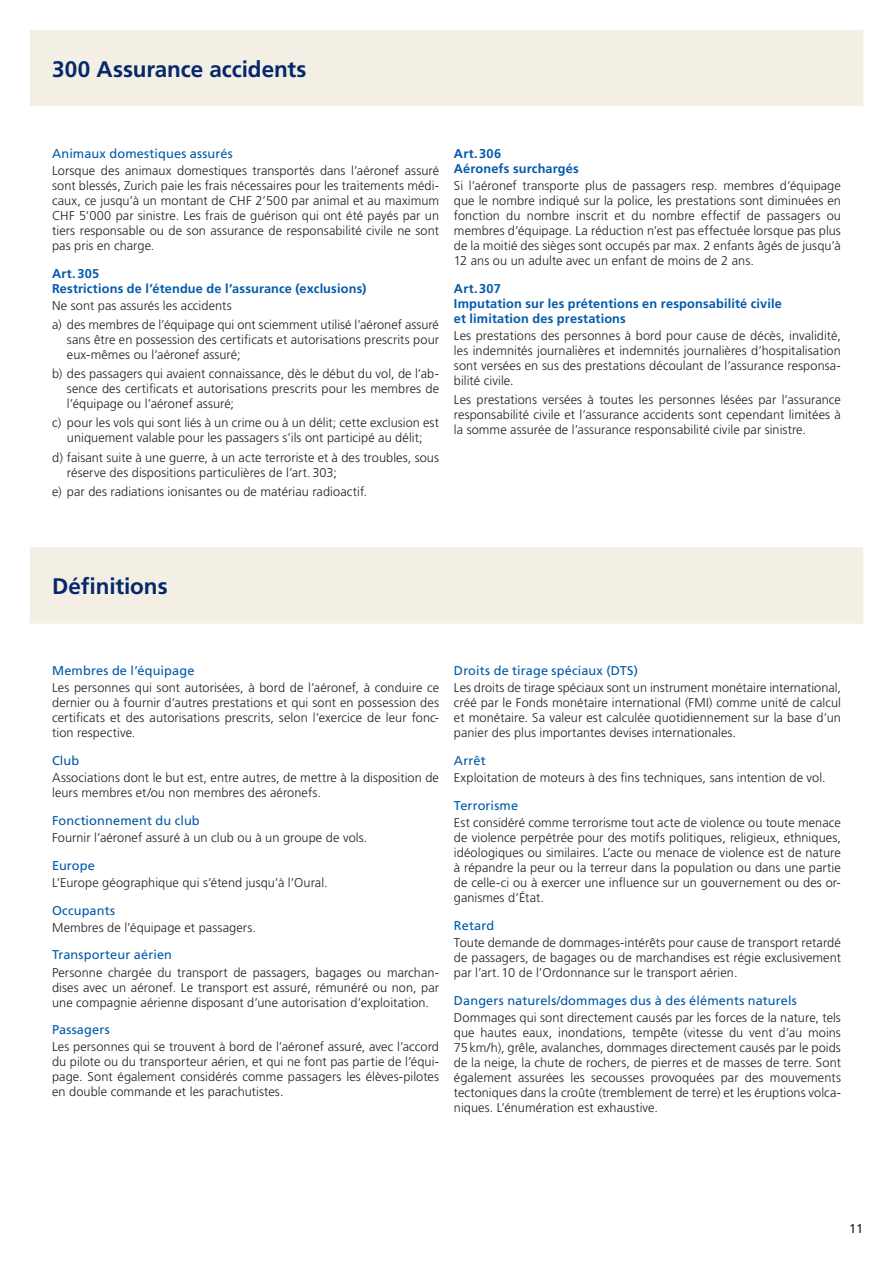
<style>
.page{position:relative;width:893px;height:1263px;background:#fff}
.page>*{position:absolute;margin:0;border:0;box-sizing:border-box;transform-origin:0 0}
.t1{font:700 22.5px "Frutiger";letter-spacing:-.005em;color:#04286b}
.t2{font:300 12.75px/15px "Frutiger";letter-spacing:.005em;color:#231f20;text-align:justify}
.t3{font:12.75px "Frutiger";letter-spacing:.01em;color:#015aaa}
.t4{font:700 12.75px/15px "Frutiger";letter-spacing:.01em;color:#015aaa}
.t5{font:12.75px "Frutiger";color:#231f20}
</style>
<div class="page">
<div style="left:30px;top:547px;width:833px;height:77px;background:#f3efe5"></div>
<div style="left:30px;top:30px;width:833px;height:76px;background:#f3efe5"></div>
<h1 class="t1" style="left:52px;top:56px;width:256px">300 Assurance accidents</h1>
<p class="t3" style="left:52px;top:146px;width:182px">Animaux domestiques assurés</p>
<p class="t2" style="left:52px;top:163px;width:388px">Lorsque des animaux domestiques transportés dans l’aéronef assuré sont blessés, Zurich paie les frais nécessaires pour les traitements médi&shy;caux, ce jusqu’à un montant de CHF 2’500 par animal et au maximum CHF 5’000 par sinistre. Les frais de guérison qui ont été payés par un tiers responsable ou de son assurance de responsabilité civile ne sont pas pris en charge.</p>
<p class="t4" style="left:52px;top:266px;width:316px">Art.305<br>Restrictions de l’étendue de l’assurance (exclusions)</p>
<p class="t2" style="left:52px;top:296px;width:388px;line-height:19.2px">Ne sont pas assurés les accidents<br>a) des membres de l’équipage qui ont sciemment utilisé l’aéronef assuré</p>
<p class="t2" style="left:67px;top:332px;width:374px">sans être en possession des certificats et autorisations prescrits pour eux-mêmes ou l’aéronef assuré;</p>
<p class="t2" style="left:67px;top:366px;width:374px;text-indent:-15px">b) des passagers qui avaient connaissance, dès le début du vol, de l’ab&shy;sence des certificats et autorisations prescrits pour les membres de l’équipage ou l’aéronef assuré;</p>
<p class="t2" style="left:52px;top:415px;width:388px;text-align:center">c) pour les vols qui sont liés à un crime ou à un délit; cette exclusion est uniquement valable pour les passagers s’ils ont participé au délit;</p>
<p class="t2" style="left:67px;top:450px;width:374px;text-indent:-15px">d) faisant suite à une guerre, à un acte terroriste et à des troubles, sous réserve des dispositions particulières de l’art.303;</p>
<p class="t2" style="left:52px;top:484px;width:317px">e) par des radiations ionisantes ou de matériau radioactif.</p>
<p class="t4" style="left:454px;top:146px;width:126px">Art.306<br>Aéronefs surchargés</p>
<p class="t2" style="left:454px;top:178px;width:388px">Si l’aéronef transporte plus de passagers resp. membres d’équipage que le nombre indiqué sur la police, les prestations sont diminuées en fonction du nombre inscrit et du nombre effectif de passagers ou membres d’équipage. La réduction n’est pas effectuée lorsque pas plus de la moitié des sièges sont occupés par max. 2 enfants âgés de jusqu’à 12 ans ou un adulte avec un enfant de moins de 2 ans.</p>
<p class="t4" style="left:454px;top:280px;width:329px">Art.307<br>Imputation sur les prétentions en responsabilité civile et limitation des prestations</p>
<p class="t2" style="left:454px;top:328px;width:388px">Les prestations des personnes à bord pour cause de décès, invalidité, les indemnités journalières et indemnités journalières d’hospitalisation sont versées en sus des prestations découlant de l’assurance responsa&shy;bilité civile.</p>
<p class="t2" style="left:454px;top:392px;width:388px">Les prestations versées à toutes les personnes lésées par l’assurance responsabilité civile et l’assurance accidents sont cependant limitées à la somme assurée de l’assurance responsabilité civile par sinistre.</p>
<h1 class="t1" style="left:52px;top:573px;width:117px">Définitions</h1>
<p class="t3" style="left:52px;top:663px;width:144px">Membres de l’équipage</p>
<p class="t2" style="left:52px;top:680px;width:388px">Les personnes qui sont autorisées, à bord de l’aéronef, à conduire ce dernier ou à fournir d’autres prestations et qui sont en possession des certificats et des autorisations prescrits, selon l’exercice de leur fonc&shy;tion respective.</p>
<p class="t3" style="left:52px;top:753px;width:29px">Club</p>
<p class="t2" style="left:52px;top:770px;width:388px">Associations dont le but est, entre autres, de mettre à la disposition de leurs membres et/ou non membres des aéronefs.</p>
<p class="t3" style="left:52px;top:813px;width:149px">Fonctionnement du club</p>
<p class="t2" style="left:52px;top:830px;width:317px">Fournir l’aéronef assuré à un club ou à un groupe de vols.</p>
<p class="t3" style="left:52px;top:858px;width:44px">Europe</p>
<p class="t2" style="left:52px;top:875px;width:277px">L’Europe géographique qui s’étend jusqu’à l’Oural.</p>
<p class="t3" style="left:52px;top:903px;width:64px">Occupants</p>
<p class="t2" style="left:52px;top:920px;width:205px">Membres de l’équipage et passagers.</p>
<p class="t3" style="left:52px;top:947px;width:121px">Transporteur aérien</p>
<p class="t2" style="left:52px;top:965px;width:388px">Personne chargée du transport de passagers, bagages ou marchan&shy;dises avec un aéronef. Le transport est assuré, rémunéré ou non, par une compagnie aérienne disposant d’une autorisation d’exploitation.</p>
<p class="t3" style="left:52px;top:1022px;width:59px">Passagers</p>
<p class="t2" style="left:52px;top:1039px;width:388px">Les personnes qui se trouvent à bord de l’aéronef assuré, avec l’accord du pilote ou du transporteur aérien, et qui ne font pas partie de l’équi&shy;page. Sont également considérés comme passagers les élèves-pilotes en double commande et les parachutistes.</p>
<p class="t3" style="left:454px;top:663px;width:186px">Droits de tirage spéciaux (DTS)</p>
<p class="t2" style="left:454px;top:680px;width:388px">Les droits de tirage spéciaux sont un instrument monétaire international, créé par le Fonds monétaire international (FMI) comme unité de calcul et monétaire. Sa valeur est calculée quotidiennement sur la base d’un panier des plus importantes devises internationales.</p>
<p class="t3" style="left:454px;top:753px;width:33px">Arrêt</p>
<p class="t2" style="left:454px;top:770px;width:373px">Exploitation de moteurs à des fins techniques, sans intention de vol.</p>
<p class="t3" style="left:454px;top:798px;width:66px">Terrorisme</p>
<p class="t2" style="left:454px;top:815px;width:388px">Est considéré comme terrorisme tout acte de violence ou toute menace de violence perpétrée pour des motifs politiques, religieux, ethniques, idéologiques ou similaires. L’acte ou menace de violence est de nature à répandre la peur ou la terreur dans la population ou dans une partie de celle-ci ou à exercer une influence sur un gouvernement ou des or&shy;ganismes d’État.</p>
<p class="t3" style="left:454px;top:918px;width:42px">Retard</p>
<p class="t2" style="left:454px;top:935px;width:388px">Toute demande de dommages-intérêts pour cause de transport retardé de passagers, de bagages ou de marchandises est régie exclusivement par l’art.10 de l’Ordonnance sur le transport aérien.</p>
<p class="t3" style="left:454px;top:992px;width:344px">Dangers naturels/dommages dus à des éléments naturels</p>
<p class="t2" style="left:454px;top:1010px;width:388px">Dommages qui sont directement causés par les forces de la nature, tels que hautes eaux, inondations, tempête (vitesse du vent d’au moins 75km/h), grêle, avalanches, dommages directement causés par le poids de la neige, la chute de rochers, de pierres et de masses de terre. Sont également assurées les secousses provoquées par des mouvements tectoniques dans la croûte (tremblement de terre) et les éruptions volca&shy;niques. L’énumération est exhaustive.</p>
<p class="t5" style="left:849px;top:1221px;width:16px">11</p>
</div>
